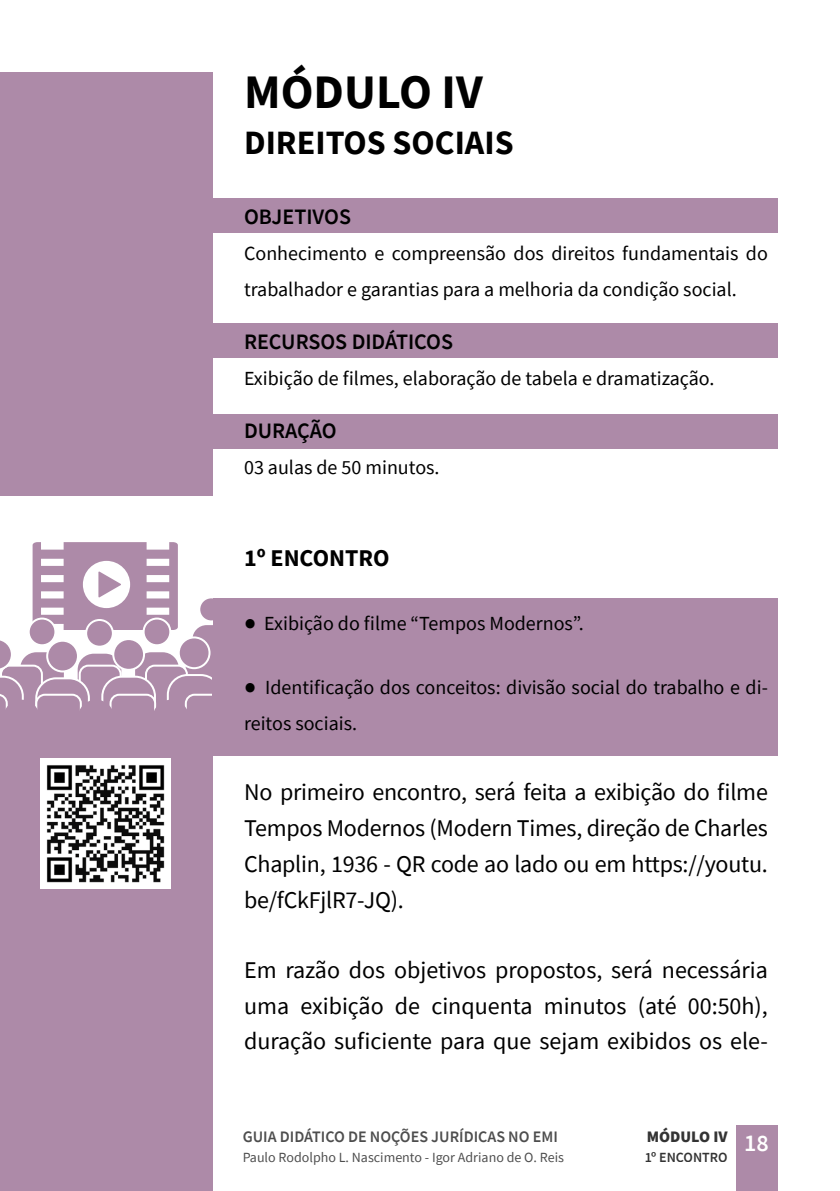
<style>
.page{position:relative;width:840px;height:1191px;background:#fff}
.page>*{position:absolute;margin:0;border:0;box-sizing:border-box;transform-origin:0 0}
.t1{font:700 48px "Source Sans Pro";color:#000}
.t2{font:700 34px "Source Sans Pro";color:#000}
.t3{font:24px/36px "Source Sans Pro";letter-spacing:-.01em;color:#000;text-align:justify}
.t4{font:700 24px "Source Sans Pro";color:#000}
.t5{font:600 24px "Source Sans Pro";color:#fff}
.t6{font:600 22px "Source Sans Pro";color:#000}
.t7{font:20px/36px "Source Sans Pro";color:#000}
.t8{font:600 16px "Source Sans Pro";color:#000}
.t9{font:900 16px "Source Sans Pro";color:#000}
.t10{font:14px "Source Sans Pro";color:#000}
.t11{font:600 14px "Source Sans Pro";color:#000}
.s1{font-size:40px}
</style>
<div class="page">
<div style="left:735px;top:1125px;width:42px;height:66px;background:#ad8aa8"></div>
<div style="left:201px;top:198px;width:576px;height:34px;background:#ad8aa8"></div>
<div style="left:201px;top:323px;width:576px;height:34px;background:#ad8aa8"></div>
<div style="left:201px;top:414px;width:576px;height:34px;background:#ad8aa8"></div>
<div style="left:0;top:72px;width:213px;height:1119px;background:#ad8aa8"></div>
<div style="left:0;top:496px;width:225px;height:227px;background:#fff"></div>
<div style="left:213px;top:598px;width:564px;height:157px;background:#ad8aa8"></div>
<svg style="left:0;top:542px;width:213px;height:181px"></svg>
<img style="left:40px;top:758px;width:131px;height:131px">
<h1 class="t1" style="left:244px;top:60px;width:240px">MÓDULO IV</h1>
<h2 class="t2" style="left:244px;top:120px;width:271px">DIREITOS SOCIAIS</h2>
<p class="t6" style="left:244px;top:202px;width:108px">OBJETIVOS</p>
<p class="t7" style="left:244px;top:235px;width:525px">Conhecimento e compreensão dos direitos fundamentais do trabalhador e garantias para a melhoria da condição social.</p>
<p class="t6" style="left:244px;top:327px;width:210px">RECURSOS DIDÁTICOS</p>
<p class="t7" style="left:244px;top:360px;width:472px">Exibição de filmes, elaboração de tabela e dramatização.</p>
<p class="t6" style="left:244px;top:416px;width:94px">DURAÇÃO</p>
<p class="t7" style="left:244px;top:449px;width:197px">03 aulas de 50 minutos.</p>
<p class="t4" style="left:244px;top:542px;width:147px">1º ENCONTRO</p>
<p class="t7" style="left:244px;top:605px;width:341px"><span class="s1">•</span> Exibição do filme “Tempos Modernos”.</p>
<p class="t7" style="left:244px;top:669px;width:525px"><span class="s1">•</span> Identificação dos conceitos: divisão social do trabalho e di&shy;reitos sociais.</p>
<p class="t3" style="left:244px;top:774px;width:525px">No primeiro encontro, será feita a exibição do filme Tempos Modernos (Modern Times, direção de Charles Chaplin, 1936 - QR code ao lado ou em https://youtu. be/fCkFjlR7-JQ).</p>
<p class="t3" style="left:244px;top:952px;width:525px">Em razão dos objetivos propostos, será necessária uma exibição de cinquenta minutos (até 00:50h), duração suficiente para que sejam exibidos os ele-</p>
<p class="t8" style="left:242px;top:1125px;width:316px">GUIA DIDÁTICO DE NOÇÕES JURÍDICAS NO EMI</p>
<p class="t10" style="left:242px;top:1148px;width:323px">Paulo Rodolpho L. Nascimento - Igor Adriano de O. Reis</p>
<p class="t9" style="left:646px;top:1125px;width:82px">MÓDULO IV</p>
<p class="t11" style="left:643px;top:1147px;width:85px">1º ENCONTRO</p>
<p class="t5" style="left:743px;top:1127px;width:26px">18</p>
</div>
